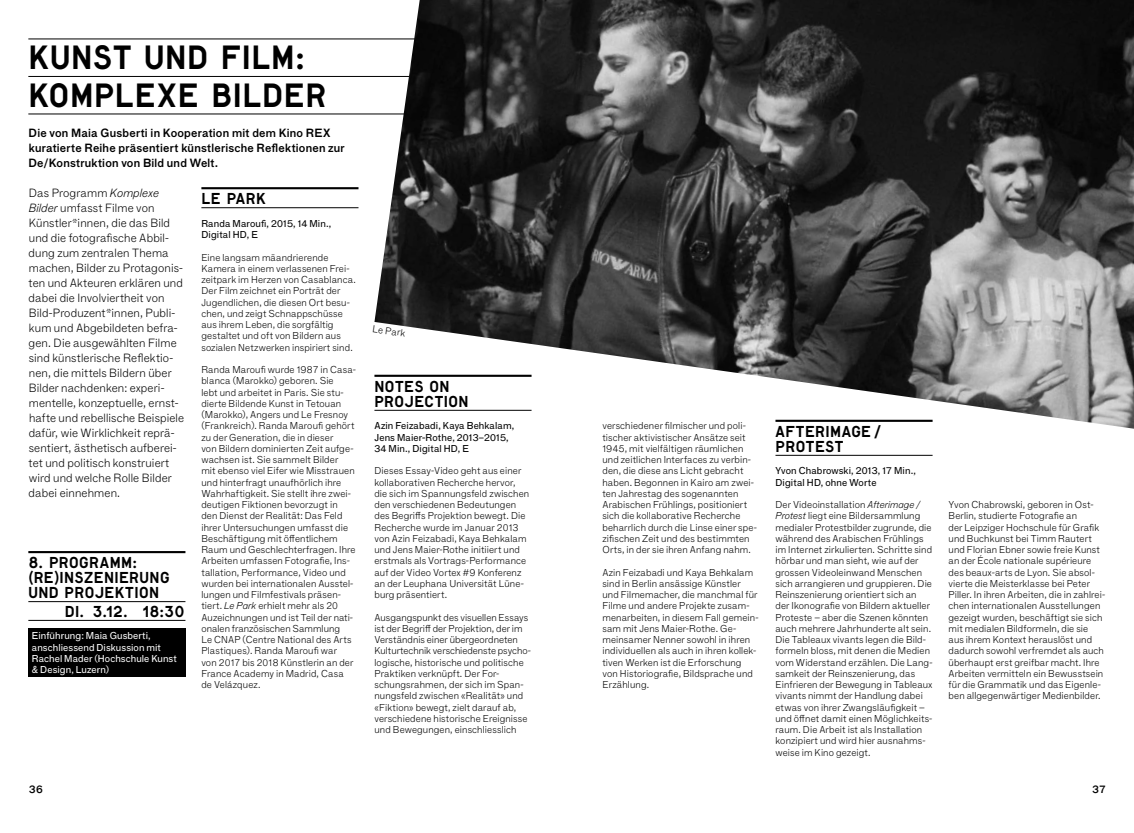
<style>
.page{position:relative;width:1134px;height:833px;background:#fff}
.page>*{position:absolute;margin:0;border:0;box-sizing:border-box;transform-origin:0 0}
.t1{font:31.88px/37.5px "Lutz Headline";letter-spacing:.025em;color:#000}
.t2{font:15px/15px "Lutz Headline";letter-spacing:.03em;color:#000}
.t3{font:100 11.5px/15px "F Grotesk";letter-spacing:.01em;color:#000}
.t4{font:11.5px/15px "F Grotesk Demi";letter-spacing:.02em;color:#000}
.t5{font:10.62px "F Grotesk Demi";color:#000}
.t6{font:100 9.75px/11.2px "F Grotesk";letter-spacing:.015em;color:#000}
.t7{font:9.75px/11.2px "F Grotesk";letter-spacing:.01em;color:#000}
.t8{font:9.75px/11.2px "F Grotesk";letter-spacing:.01em;color:#fff}
.s1{font-style:italic}
</style>
<div class="page">
<hr style="left:28px;top:39px;width:1078px;height:1px;background:#000">
<hr style="left:28px;top:76px;width:1078px;height:1px;background:#000">
<hr style="left:28px;top:114px;width:1078px;height:1px;background:#000">
<img style="left:374px;top:0;width:760px;height:429px">
<hr style="left:775px;top:420px;width:157px;height:2px;background:#000">
<hr style="left:775px;top:455px;width:157px;height:1px;background:#000">
<div style="left:28px;top:628px;width:157px;height:49px;background:#000"></div>
<hr style="left:28px;top:551px;width:157px;height:2px;background:#000">
<hr style="left:28px;top:601px;width:157px;height:1px;background:#000">
<hr style="left:28px;top:620px;width:157px;height:1px;background:#000">
<hr style="left:374px;top:375px;width:157px;height:2px;background:#000">
<hr style="left:374px;top:410px;width:157px;height:1px;background:#000">
<hr style="left:201px;top:187px;width:157px;height:2px;background:#000">
<hr style="left:201px;top:207px;width:157px;height:1px;background:#000">
<h1 class="t1" style="left:28px;top:38px;width:300px">KUNST UND FILM:<br>KOMPLEXE BILDER</h1>
<p class="t4" style="left:29px;top:125px;width:318px">Die von Maia Gusberti in Kooperation mit dem Kino REX kuratierte Reihe präsentiert künstlerische Reflektionen zur<br>De/Konstruktion von Bild und Welt.</p>
<p class="t3" style="left:29px;top:184px;width:157px">Das Programm <span class="s1">Komplexe<br>Bilder</span> umfasst Filme von<br>Künstler*innen, die das Bild und die fotografische Abbil&shy;dung zum zentralen Thema machen, Bilder zu Protagonis&shy;ten und Akteuren erklären und dabei die Involviertheit von<br>Bild-Produzent*innen, Publi&shy;kum und Abgebildeten befra&shy;gen. Die ausgewählten Filme sind künstlerische Reflektio&shy;nen, die mittels Bildern über<br>Bilder nachdenken: experi&shy;mentelle, konzeptuelle, ernst&shy;hafte und rebellische Beispiele dafür, wie Wirklichkeit reprä&shy;sentiert, ästhetisch aufberei&shy;tet und politisch konstruiert wird und welche Rolle Bilder dabei einnehmen.</p>
<h2 class="t2" style="left:201px;top:191px;width:66px">LE PARK</h2>
<p class="t7" style="left:201px;top:218px;width:131px">Randa Maroufi, 2015, 14 Min.,<br>Digital HD, E</p>
<p class="t6" style="left:201px;top:251px;width:156px">Eine langsam mäandrierende Kamera in einem verlassenen Frei&shy;zeitpark im Herzen von Casablanca.<br>Der Film zeichnet ein Porträt der Jugendlichen, die diesen Ort besu&shy;chen, und zeigt Schnappschüsse aus ihrem Leben, die sorgfältig gestaltet und oft von Bildern aus sozialen Netzwerken inspiriert sind.</p>
<p class="t6" style="left:201px;top:363px;width:156px">Randa Maroufi wurde 1987 in Casa&shy;blanca (Marokko) geboren. Sie<br>lebt und arbeitet in Paris. Sie stu&shy;dierte Bildende Kunst in Tetouan (Marokko), Angers und Le Fresnoy (Frankreich). Randa Maroufi gehört zu der Generation, die in dieser<br>von Bildern dominierten Zeit aufge&shy;wachsen ist. Sie sammelt Bilder<br>mit ebenso viel Eifer wie Misstrauen und hinterfragt unaufhörlich ihre Wahrhaftigkeit. Sie stellt ihre zwei&shy;deutigen Fiktionen bevorzugt in den Dienst der Realität: Das Feld ihrer Untersuchungen umfasst die Beschäftigung mit öffentlichem Raum und Geschlechterfragen. Ihre Arbeiten umfassen Fotografie, Ins&shy;tallation, Performance, Video und wurden bei internationalen Ausstel&shy;lungen und Filmfestivals präsen&shy;tiert. <span class="s1">Le Park</span> erhielt mehr als 20<br>Auzeichnungen und ist Teil der nati&shy;onalen französischen Sammlung<br>Le CNAP (Centre National des Arts Plastiques). Randa Maroufi war<br>von 2017 bis 2018 Künstlerin an der France Academy in Madrid, Casa de Velázquez.</p>
<h2 class="t2" style="left:28px;top:555px;width:143px">8. PROGRAMM: (RE)INSZENIERUNG<br>UND PROJEKTION</h2>
<h2 class="t2" style="left:65px;top:603px;width:121px">DI. 3.12. 18:30</h2>
<p class="t8" style="left:32px;top:630px;width:147px">Einführung: Maia Gusberti, anschliessend Diskussion mit<br>Rachel Mader (Hochschule Kunst &amp; Design, Luzern)</p>
<p class="t6" style="left:374px;top:322px;width:35px;rotate:8deg">Le Park</p>
<h2 class="t2" style="left:374px;top:378px;width:96px">NOTES ON<br>PROJECTION</h2>
<p class="t7" style="left:374px;top:420px;width:141px">Azin Feizabadi, Kaya Behkalam,<br>Jens Maier-Rothe, 2013–2015,<br>34 Min., Digital HD, E</p>
<p class="t6" style="left:374px;top:465px;width:156px">Dieses Essay-Video geht aus einer kollaborativen Recherche hervor, die sich im Spannungsfeld zwischen den verschiedenen Bedeutungen des Begriffs Projektion bewegt. Die Recherche wurde im Januar 2013 von Azin Feizabadi, Kaya Behkalam und Jens Maier-Rothe initiiert und erstmals als Vortrags-Performance auf der Video Vortex #9 Konferenz an der Leuphana Universität Lüne&shy;burg präsentiert.</p>
<p class="t6" style="left:374px;top:611px;width:158px">Ausgangspunkt des visuellen Essays ist der Begriff der Projektion, der im Verständnis einer übergeordneten Kulturtechnik verschiedenste psycho&shy;logische, historische und politische Praktiken verknüpft. Der For&shy;schungsrahmen, der sich im Span&shy;nungsfeld zwischen «Realität» und «Fiktion» bewegt, zielt darauf ab, verschiedene historische Ereignisse und Bewegungen, einschliesslich</p>
<p class="t6" style="left:602px;top:420px;width:156px">verschiedener filmischer und poli&shy;tischer aktivistischer Ansätze seit 1945, mit vielfältigen räumlichen und zeitlichen Interfaces zu verbin&shy;den, die diese ans Licht gebracht haben. Begonnen in Kairo am zwei&shy;ten Jahrestag des sogenannten Arabischen Frühlings, positioniert sich die kollaborative Recherche beharrlich durch die Linse einer spe&shy;zifischen Zeit und des bestimmten Orts, in der sie ihren Anfang nahm.</p>
<p class="t6" style="left:602px;top:566px;width:158px">Azin Feizabadi und Kaya Behkalam sind in Berlin ansässige Künstler und Filmemacher, die manchmal für<br>Filme und andere Projekte zusam&shy;menarbeiten, in diesem Fall gemein&shy;sam mit Jens Maier-Rothe. Ge&shy;meinsamer Nenner sowohl in ihren individuellen als auch in ihren kollek&shy;tiven Werken ist die Erforschung von Historiografie, Bildsprache und<br>Erzählung.</p>
<h2 class="t2" style="left:775px;top:423px;width:107px">AFTERIMAGE /<br>PROTEST</h2>
<p class="t7" style="left:775px;top:465px;width:142px">Yvon Chabrowski, 2013, 17 Min.,<br>Digital HD, ohne Worte</p>
<p class="t6" style="left:775px;top:498px;width:159px">Der Videoinstallation <span class="s1">Afterimage / Protest</span> liegt eine Bildersammlung medialer Protestbilder zugrunde, die während des Arabischen Frühlings im Internet zirkulierten. Schritte sind hörbar und man sieht, wie auf der grossen Videoleinwand Menschen sich arrangieren und gruppieren. Die Reinszenierung orientiert sich an der Ikonografie von Bildern aktueller Proteste – aber die Szenen könnten auch mehrere Jahrhunderte alt sein.<br>Die Tableaux vivants legen die Bild&shy;formeln bloss, mit denen die Medien vom Widerstand erzählen. Die Lang&shy;samkeit der Reinszenierung, das Einfrieren der Bewegung in Tableaux vivants nimmt der Handlung dabei etwas von ihrer Zwangsläufigkeit – und öffnet damit einen Möglichkeits&shy;raum. Die Arbeit ist als Installation konzipiert und wird hier ausnahms&shy;weise im Kino gezeigt.</p>
<p class="t6" style="left:948px;top:498px;width:158px">Yvon Chabrowski, geboren in Ost-Berlin, studierte Fotografie an<br>der Leipziger Hochschule für Grafik und Buchkunst bei Timm Rautert und Florian Ebner sowie freie Kunst an der École nationale supérieure des beaux-arts de Lyon. Sie absol&shy;vierte die Meisterklasse bei Peter Piller. In ihren Arbeiten, die in zahlrei&shy;chen internationalen Ausstellungen gezeigt wurden, beschäftigt sie sich mit medialen Bildformeln, die sie aus ihrem Kontext herauslöst und dadurch sowohl verfremdet als auch überhaupt erst greifbar macht. Ihre Arbeiten vermitteln ein Bewusstsein für die Grammatik und das Eigenle&shy;ben allgegenwärtiger Medienbilder.</p>
<p class="t5" style="left:29px;top:783px;width:15px">36</p>
<p class="t5" style="left:1093px;top:783px;width:15px">37</p>
</div>
